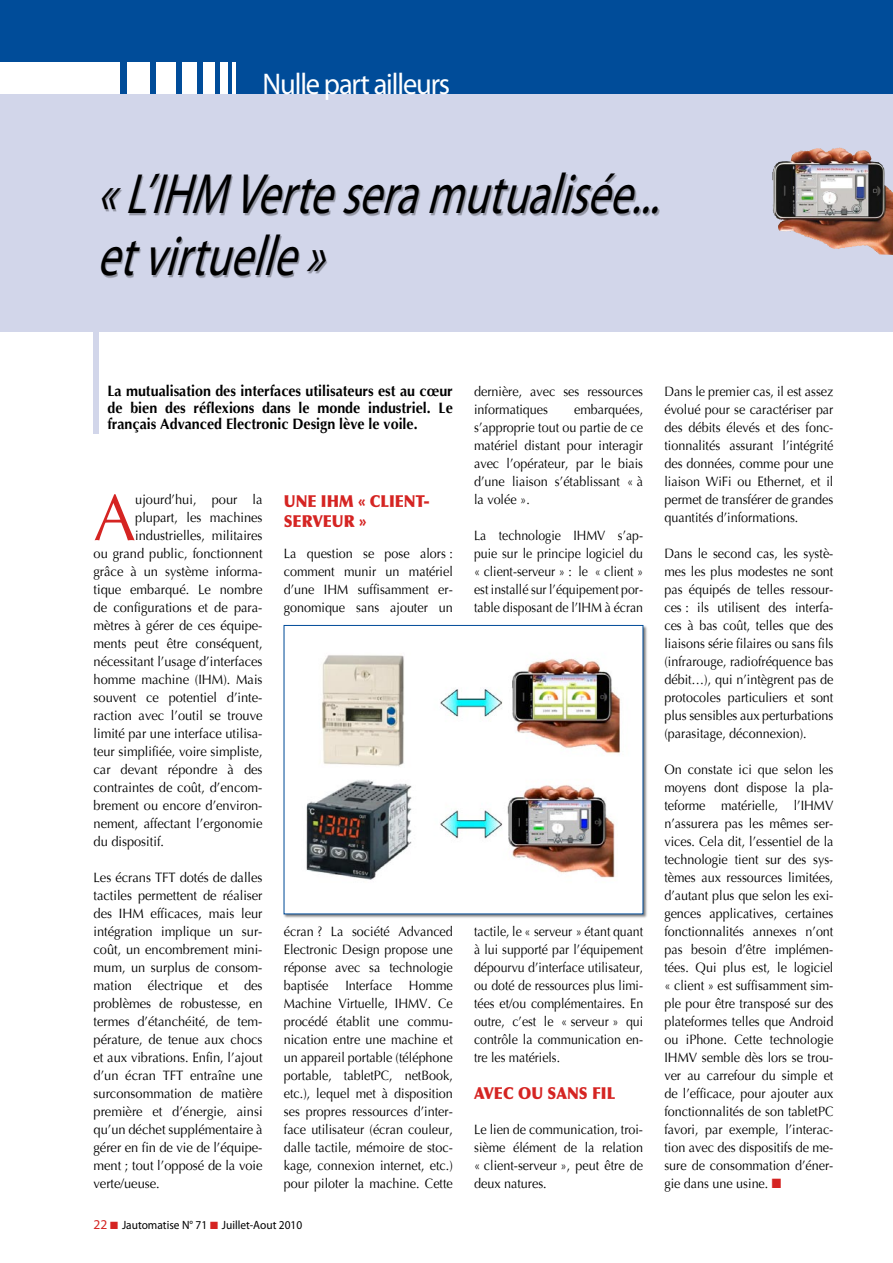
<style>
.page{position:relative;width:893px;height:1263px;background:#fff}
.page>*{position:absolute;margin:0;border:0;box-sizing:border-box;transform-origin:0 0}
.t1{font:66.15px "Optima";color:#d52422;scale:.95 1}
.t2{font:italic 57px/61.7px "Myriad Pro";color:#000;scale:.78 1}
.t3{font:30px "Myriad Pro";letter-spacing:-.04em;color:#fff;scale:.95 1}
.t4{font:900 16.5px/19.8px "Optima";color:#d52422;scale:.9 1}
.t5{font:700 15px/16.5px "Optima";color:#000;text-align:justify;scale:.95 1}
.t6{font:13.5px/18px "Optima";color:#000;text-align:justify;scale:.93 1}
.t7{font:13.5px/18px "Optima";color:#000;text-align:justify;scale:.95 1}
.t8{font:13.5px/18px "Optima";color:#000;text-align:justify;scale:.91 1}
.t9{font:12px "Myriad Pro";color:#000;scale:.95 1}
.s1{font-size:13.5px;color:#d52422}
.s2{color:#d52422}
</style>
<div class="page">
<div style="left:0;top:94px;width:893px;height:238px;background:#d2d6ea"></div>
<div style="left:0;top:0;width:893px;height:94px;background:#004c99"></div>
<div style="left:0;top:62px;width:120px;height:32px;background:#fff"></div>
<div style="left:128px;top:62px;width:22px;height:32px;background:#fff"></div>
<div style="left:157px;top:62px;width:19px;height:32px;background:#fff"></div>
<div style="left:182px;top:62px;width:15px;height:32px;background:#fff"></div>
<div style="left:203px;top:62px;width:11px;height:32px;background:#fff"></div>
<div style="left:220px;top:62px;width:7px;height:32px;background:#fff"></div>
<hr style="left:232px;top:62px;width:4px;height:32px;background:#fff">
<div style="left:94px;top:328px;width:5px;height:105px;background:#d2d6ea"></div>
<div style="left:85px;top:163px;width:751px;height:67px;background:#000;opacity:.3"></div>
<div style="left:85px;top:225px;width:756px;height:67px;background:#000;opacity:.3"></div>
<div style="left:283px;top:624px;width:365px;height:296px;background:#000;opacity:.5"></div>
<div style="left:284px;top:625px;width:359px;height:289px;background:#fff"></div>
<img style="left:306px;top:655px;width:315px;height:225px">
<img style="left:772px;top:147px;width:121px;height:108px">
<h3 class="t3" style="left:263px;top:65px;width:199px">Nulle part ailleurs</h3>
<h2 class="t2" style="left:97px;top:163px;width:745px">« L’IHM Verteseramutualisée... etvirtuelle »</h2>
<p class="t5" style="left:107px;top:383px;width:365px">La mutualisation des interfaces utilisateurs est au cœur de bien des réflexions dans le monde industriel. Le français Advanced Electronic Design lève le voile.</p>
<h1 class="t1" style="left:94px;top:479px;width:46px">A</h1>
<p class="t7" style="left:135px;top:491px;width:136px">ujourd’hui, pour la</p>
<p class="t7" style="left:135px;top:509px;width:136px">plupart, les machines</p>
<p class="t7" style="left:135px;top:527px;width:136px">industrielles, militaires</p>
<p class="t7" style="left:94px;top:545px;width:179px">ou grand public, fonctionnent</p>
<p class="t7" style="left:94px;top:563px;width:179px">grâce à un système informa-</p>
<p class="t7" style="left:94px;top:581px;width:179px">tique embarqué. Le nombre</p>
<p class="t7" style="left:94px;top:599px;width:179px">de configurations et de para-</p>
<p class="t7" style="left:94px;top:617px;width:179px">mètres à gérer de ces équipe-</p>
<p class="t7" style="left:94px;top:635px;width:179px">ments peut être conséquent,</p>
<p class="t7" style="left:94px;top:653px;width:179px">nécessitant l’usage d’interfaces</p>
<p class="t7" style="left:94px;top:671px;width:179px">homme machine (IHM). Mais</p>
<p class="t7" style="left:94px;top:689px;width:179px">souvent ce potentiel d’inte-</p>
<p class="t7" style="left:94px;top:707px;width:179px">raction avec l’outil se trouve</p>
<p class="t7" style="left:94px;top:725px;width:179px">limité par une interface utilisa-</p>
<p class="t7" style="left:94px;top:743px;width:179px">teur simplifiée, voire simpliste,</p>
<p class="t7" style="left:94px;top:761px;width:179px">car devant répondre à des</p>
<p class="t7" style="left:94px;top:779px;width:179px">contraintes de coût, d’encom-</p>
<p class="t7" style="left:94px;top:797px;width:179px">brement ou encore d’environ-</p>
<p class="t7" style="left:94px;top:815px;width:179px">nement, affectant l’ergonomie</p>
<p class="t7" style="left:94px;top:833px;width:76px">du dispositif.</p>
<p class="t7" style="left:94px;top:869px;width:179px">Les écrans TFT dotés de dalles tactiles permettent de réaliser des IHM efficaces, mais leur intégration implique un sur&shy;coût, un encombrement mini&shy;mum, un surplus de consom&shy;mation électrique et des problèmes de robustesse, en termes d’étanchéité, de tem&shy;pérature, de tenue aux chocs et aux vibrations. Enfin, l’ajout d’un écran TFT entraîne une surconsommation de matière première et d’énergie, ainsi qu’un déchet supplémentaire à gérer en fin de vie de l’équipe&shy;ment ; tout l’opposé de la voie verte/ueuse.</p>
<p class="t4" style="left:284px;top:492px;width:164px">UNE IHM « CLIENT-<br>SERVEUR »</p>
<p class="t6" style="left:284px;top:545px;width:183px">La question se pose alors : comment munir un matériel d’une IHM suffisamment er&shy;gonomique sans ajouter un</p>
<p class="t6" style="left:284px;top:923px;width:183px">écran ? La société Advanced Electronic Design propose une réponse avec sa technologie baptisée Interface Homme Machine Virtuelle, IHMV. Ce procédé établit une commu&shy;nication entre une machine et un appareil portable (téléphone portable, tabletPC, netBook, etc.), lequel met à disposition ses propres ressources d’inter&shy;face utilisateur (écran couleur, dalle tactile, mémoire de stoc&shy;kage, connexion internet, etc.) pour piloter la machine. Cette</p>
<p class="t9" style="left:94px;top:1217px;width:221px"><span class="s1">22</span> <span class="s2">■</span> Jautomatise N° 71 <span class="s2">■</span> Juillet-Aout 2010</p>
<p class="t6" style="left:474px;top:383px;width:183px">dernière, avec ses ressources informatiques</p>
<p class="t6" style="left:474px;top:401px;width:183px;text-indent:100px">embarquées, s’approprie tout ou partie de ce matériel distant pour interagir avec l’opérateur, par le biais d’une liaison s’établissant « à la volée ».</p>
<p class="t8" style="left:474px;top:527px;width:187px">La technologie IHMV s’ap&shy;puie sur le principe logiciel du « client-serveur » : le « client » est installé sur l’équipement por&shy;table disposant de l’IHM à écran</p>
<p class="t8" style="left:474px;top:923px;width:187px">tactile, le « serveur » étant quant à lui supporté par l’équipement dépourvu d’interface utilisateur, ou doté de ressources plus limi&shy;tées et/ou complémentaires. En outre, c’est le « serveur » qui contrôle la communication en&shy;tre les matériels.</p>
<p class="t4" style="left:474px;top:1083px;width:158px">AVEC OU SANS FIL</p>
<p class="t6" style="left:474px;top:1121px;width:183px">Le lien de communication, troi&shy;sième élément de la relation « client-serveur », peut être de deux natures.</p>
<p class="t6" style="left:664px;top:383px;width:183px">Dans le premier cas, il est assez évolué pour se caractériser par des débits élevés et des fonc&shy;tionnalités assurant l’intégrité des données, comme pour une liaison WiFi ou Ethernet, et il permet de transférer de grandes quantités d’informations.</p>
<p class="t6" style="left:664px;top:545px;width:183px">Dans le second cas, les systè&shy;mes les plus modestes ne sont pas équipés de telles ressour&shy;ces : ils utilisent des interfa&shy;ces à bas coût, telles que des liaisons série filaires ou sans fils (infrarouge, radiofréquence bas débit…), qui n’intègrent pas de protocoles particuliers et sont plus sensibles aux perturbations (parasitage, déconnexion).</p>
<p class="t6" style="left:664px;top:761px;width:183px">On constate ici que selon les moyens dont dispose la pla&shy;teforme matérielle, l’IHMV n’assurera pas les mêmes ser&shy;vices. Cela dit, l’essentiel de la technologie tient sur des sys&shy;tèmes aux ressources limitées, d’autant plus que selon les exi&shy;gences applicatives, certaines fonctionnalités annexes n’ont pas besoin d’être implémen&shy;tées. Qui plus est, le logiciel « client » est suffisamment sim&shy;ple pour être transposé sur des plateformes telles que Android ou iPhone. Cette technologie IHMV semble dès lors se trou&shy;ver au carrefour du simple et de l’efficace, pour ajouter aux fonctionnalités de son tabletPC favori, par exemple, l’interac&shy;tion avec des dispositifs de me&shy;sure de consommation d’éner&shy;gie dans une usine. <span class="s2">■</span></p>
</div>
